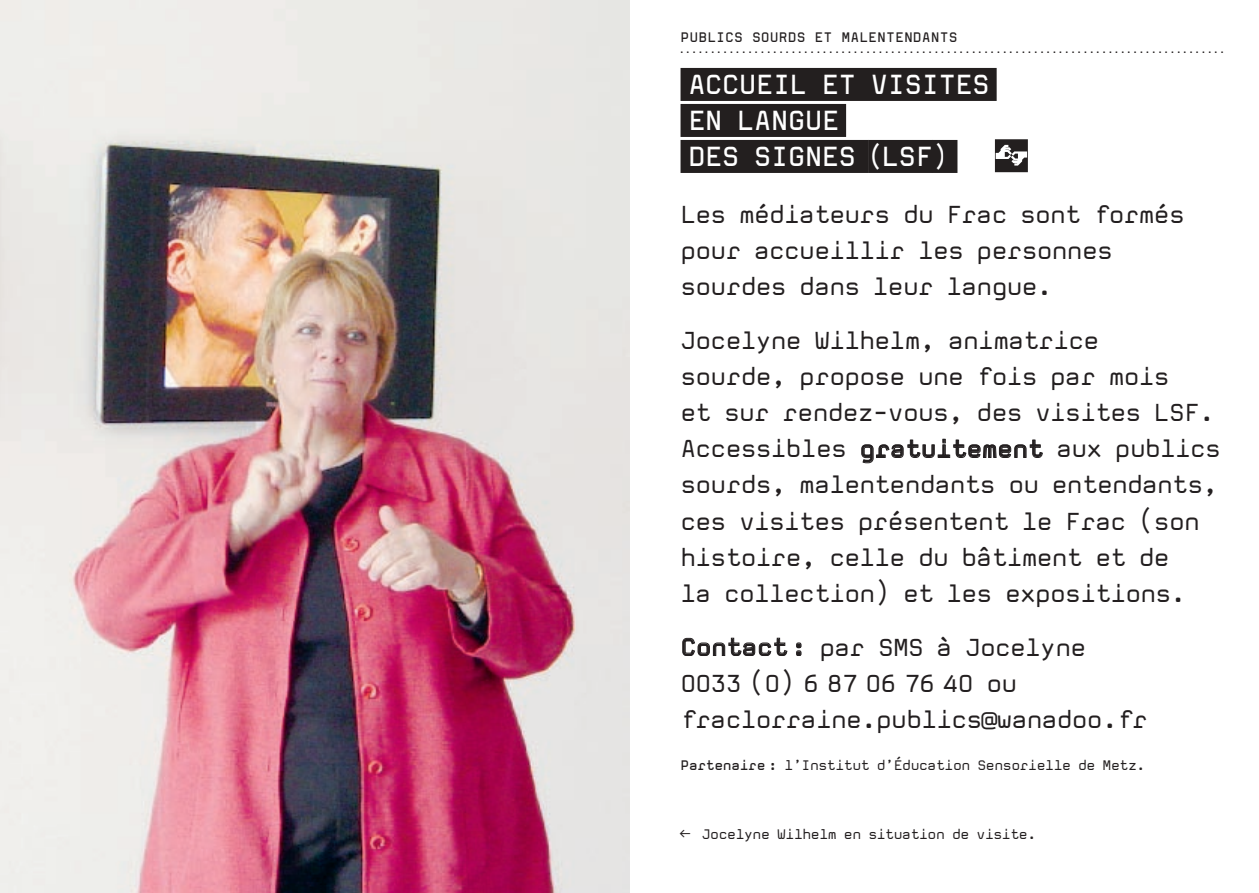
<style>
.page{position:relative;width:1259px;height:893px;background:#fff}
.page>*{position:absolute;margin:0;border:0;box-sizing:border-box;transform-origin:0 0}
.t1{font:700 27px/36px "Mono";letter-spacing:-.035em;color:#fff}
.t2{font:24px/36px "Mono";letter-spacing:-.035em;color:#231f20}
.t3{font:13.5px "Mono";letter-spacing:-.035em;color:#231f20}
.t4{font:700 13.5px "Mono";color:#231f20}
.t5{font:8.4px "Mono";color:#231f1f}
.s1{font-size:24px}
.s2{color:#231f20}
.s3{font-weight:700}
.s4{font-family:"FRAC";font-weight:500}
</style>
<div class="page">
<div style="left:680px;top:68px;width:316px;height:33px;background:#231f1f"></div>
<div style="left:680px;top:104px;width:166px;height:33px;background:#231f1f"></div>
<div style="left:680px;top:140px;width:188px;height:33px;background:#231f1f"></div>
<div style="left:868px;top:140px;width:64px;height:33px;background:#231f1f"></div>
<div style="left:932px;top:140px;width:25px;height:33px;background:#231f1f"></div>
<svg style="left:995px;top:139px;width:33px;height:33px"></svg>
<svg style="left:861px;top:439px;width:182px;height:24px"></svg>
<svg style="left:682px;top:638px;width:105px;height:18px"></svg>
<svg style="left:796px;top:643px;width:5px;height:13px"></svg>
<img style="left:0;top:0;width:629px;height:893px">
<p class="t4" style="left:680px;top:28px;width:10px">PUBLICS</p>
<p class="t4" style="left:752px;top:28px;width:10px">SOURDS</p>
<p class="t4" style="left:814px;top:28px;width:124px">ET MALENTENDANTS</p>
<p class="t5" style="left:679px;top:45px;width:547px">........................................................................................</p>
<p class="t1" style="left:688px;top:66px;width:303px">ACCUEIL ET VISITES<br>EN LANGUE<br>DES SIGNES <span class="s1">(</span>LSF<span class="s1">)</span><span class="s2">L</span></p>
<p class="t2" style="left:680px;top:196px;width:506px">Les médiateurs du Frac sont formés pour accueillir les personnes sourdes dans leur langue.</p>
<p class="t2" style="left:680px;top:322px;width:542px">Jocelyne Wilhelm, animatrice<br>sourde, propose une fois par mois<br>et sur rendez-vous, des visites LSF.<br>Accessibles <span class="s3">GRATUITEMENT</span> aux publics sourds, malentendants ou entendants, ces visites présentent le Frac (son histoire, celle du bâtiment et de<br>la collection) et les expositions.</p>
<p class="t2" style="left:680px;top:628px;width:469px"><span class="s3">CONTACT:</span> par SMS à Jocelyne<br>0033 (0) 6 87 06 76 40 ou fraclorraine.publics@wanadoo.fr</p>
<p class="t3" style="left:680px;top:756px;width:466px"><span class="s3">PARTENAIRE :</span> l’Institut d’Éducation Sensorielle de Metz.</p>
<p class="t3" style="left:680px;top:826px;width:357px"><span class="s4">k</span> Jocelyne Wilhelm en situation de visite.</p>
</div>
